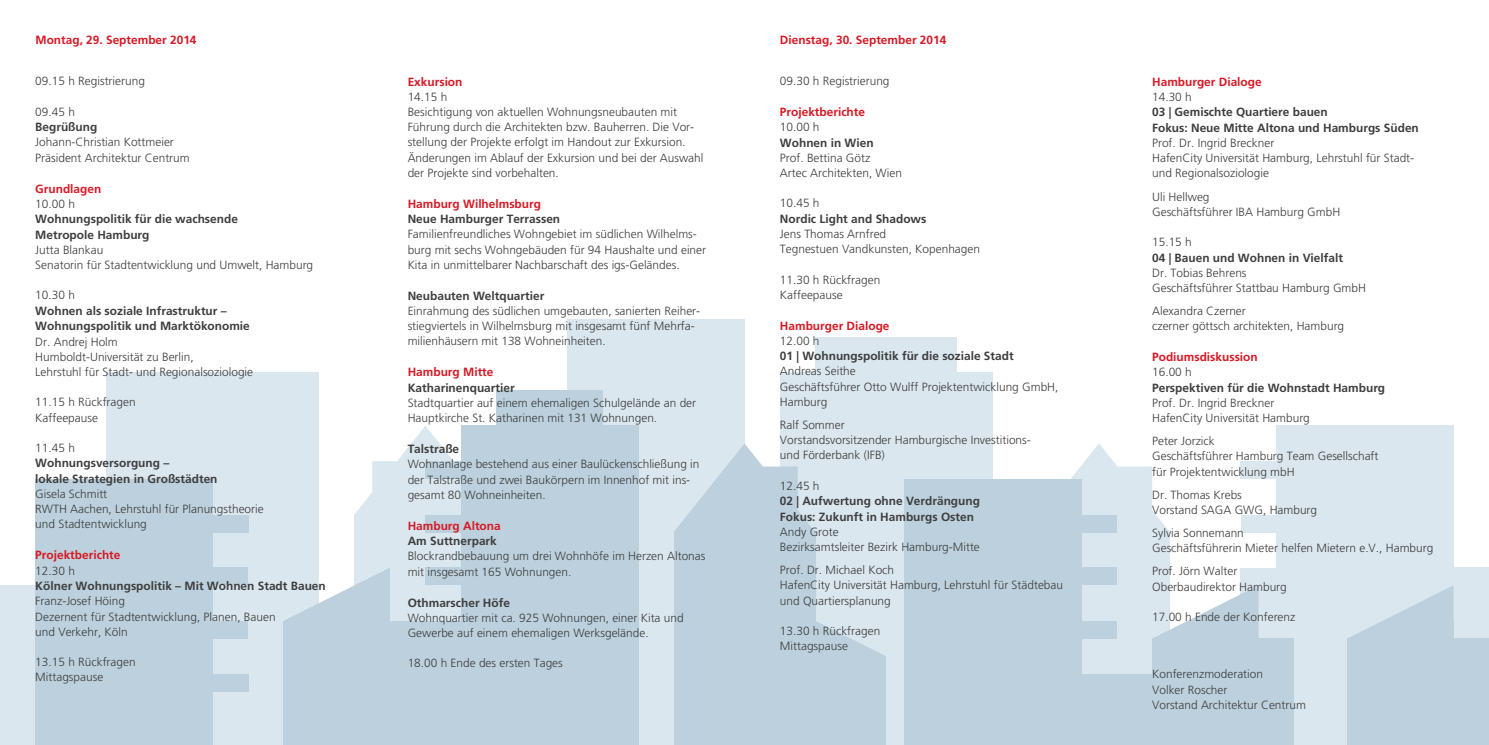
<style>
.page{position:relative;width:1489px;height:745px;background:#fff}
.page>*{position:absolute;margin:0;border:0;box-sizing:border-box;transform-origin:0 0}
.t1{font:300 11.88px/15.1px "BDA Frutiger";color:#3e3e3f}
.t2{font:700 11.88px/15.5px "BDA Frutiger";color:#3e3e3f}
.t3{font:700 11.88px "BDA Frutiger";color:#d71824}
</style>
<div class="page">
<div style="left:780px;top:372px;width:212px;height:372px;background:#dae7ee"></div>
<div style="left:1028px;top:531px;width:141px;height:213px;background:#dae7ee"></div>
<div style="left:1276px;top:425px;width:177px;height:319px;background:#dae7ee"></div>
<div style="left:1240px;top:567px;width:46px;height:71px;background:#dae7ee"></div>
<div style="left:1240px;top:515px;width:51px;height:17px;background:#dae7ee"></div>
<div style="left:1240px;top:461px;width:50px;height:17px;background:#dae7ee"></div>
<div style="left:0;top:585px;width:74px;height:159px;background:#dae7ee"></div>
<div style="left:567px;top:319px;width:177px;height:425px;background:#dae7ee"></div>
<div style="left:354px;top:514px;width:142px;height:230px;background:#dae7ee"></div>
<div style="left:106px;top:372px;width:213px;height:372px;background:#dae7ee"></div>
<div style="left:35px;top:478px;width:178px;height:266px;background:#bcd1dd"></div>
<div style="left:200px;top:673px;width:48px;height:18px;background:#bcd1dd"></div>
<div style="left:196px;top:620px;width:52px;height:18px;background:#bcd1dd"></div>
<div style="left:196px;top:567px;width:52px;height:18px;background:#bcd1dd"></div>
<div style="left:200px;top:515px;width:48px;height:17px;background:#bcd1dd"></div>
<div style="left:461px;top:425px;width:177px;height:319px;background:#bcd1dd"></div>
<div style="left:425px;top:567px;width:51px;height:18px;background:#bcd1dd"></div>
<div style="left:425px;top:515px;width:58px;height:17px;background:#bcd1dd"></div>
<div style="left:496px;top:390px;width:106px;height:49px;background:#bcd1dd"></div>
<div style="left:673px;top:531px;width:142px;height:213px;background:#bcd1dd"></div>
<svg style="left:673px;top:443px;width:141px;height:107px"></svg>
<div style="left:1152px;top:638px;width:141px;height:106px;background:#bcd1dd"></div>
<svg style="left:1154px;top:585px;width:104px;height:53px"></svg>
<div style="left:904px;top:478px;width:177px;height:266px;background:#bcd1dd"></div>
<div style="left:1064px;top:620px;width:52px;height:18px;background:#bcd1dd"></div>
<div style="left:1063px;top:567px;width:53px;height:18px;background:#bcd1dd"></div>
<div style="left:1444px;top:567px;width:44px;height:177px;background:#dae7ee"></div>
<div style="left:1346px;top:638px;width:142px;height:106px;background:#bcd1dd"></div>
<svg style="left:1346px;top:586px;width:107px;height:66px"></svg>
<div style="left:1064px;top:673px;width:99px;height:71px;background:#bcd1dd"></div>
<svg style="left:815px;top:620px;width:70px;height:36px"></svg>
<div style="left:797px;top:656px;width:89px;height:88px;background:#bcd1dd"></div>
<div style="left:815px;top:337px;width:142px;height:53px;background:#dae7ee"></div>
<svg style="left:355px;top:426px;width:106px;height:88px"></svg>
<div style="left:283px;top:620px;width:195px;height:124px;background:#bcd1dd"></div>
<svg style="left:283px;top:568px;width:107px;height:53px"></svg>
<svg style="left:1028px;top:444px;width:141px;height:102px"></svg>
<p class="t3" style="left:35px;top:33px;width:163px">Montag, 29. September 2014</p>
<p class="t1" style="left:35px;top:74px;width:111px">09.15 h Registrierung</p>
<p class="t1" style="left:35px;top:104px;width:41px">09.45 h</p>
<p class="t2" style="left:35px;top:119px;width:64px">Begrüßung</p>
<p class="t1" style="left:35px;top:135px;width:156px">Johann-Christian Kottmeier<br>Präsident Architektur Centrum</p>
<p class="t1" style="left:35px;top:196px;width:41px">10.00 h</p>
<p class="t2" style="left:35px;top:211px;width:204px">Wohnungspolitik für die wachsende<br>Metropole Hamburg</p>
<p class="t1" style="left:35px;top:242px;width:279px">Jutta Blankau<br>Senatorin für Stadtentwicklung und Umwelt, Hamburg</p>
<p class="t1" style="left:35px;top:288px;width:41px">10.30 h</p>
<p class="t2" style="left:35px;top:303px;width:216px">Wohnen als soziale Infrastruktur –<br>Wohnungspolitik und Marktökonomie</p>
<p class="t1" style="left:35px;top:334px;width:219px">Dr. Andrej Holm<br>Humboldt-Universität zu Berlin,<br>Lehrstuhl für Stadt- und Regionalsoziologie</p>
<p class="t1" style="left:35px;top:394px;width:102px">11.15 h Rückfragen<br>Kaffeepause</p>
<p class="t1" style="left:35px;top:440px;width:41px">11.45 h</p>
<p class="t2" style="left:35px;top:455px;width:184px">Wohnungsversorgung –<br>lokale Strategien in Großstädten</p>
<p class="t1" style="left:35px;top:486px;width:230px">Gisela Schmitt<br>RWTH Aachen, Lehrstuhl für Planungstheorie und Stadtentwicklung</p>
<p class="t1" style="left:35px;top:562px;width:41px">12.30 h</p>
<p class="t2" style="left:35px;top:578px;width:292px">Kölner Wohnungspolitik – Mit Wohnen Stadt Bauen</p>
<p class="t1" style="left:35px;top:593px;width:242px">Franz-Josef Höing<br>Dezernent für Stadtentwicklung, Planen, Bauen und Verkehr, Köln</p>
<p class="t1" style="left:35px;top:654px;width:102px">13.15 h Rückfragen<br>Mittagspause</p>
<p class="t3" style="left:35px;top:181px;width:67px">Grundlagen</p>
<p class="t3" style="left:35px;top:548px;width:87px">Projektberichte</p>
<p class="t3" style="left:407px;top:74px;width:56px">Exkursion</p>
<p class="t1" style="left:407px;top:89px;width:297px">14.15 h<br>Besichtigung von aktuellen Wohnungsneubauten mit Führung durch die Architekten bzw. Bauherren. Die Vor&shy;stellung der Projekte erfolgt im Handout zur Exkursion.<br>Änderungen im Ablauf der Exkursion und bei der Auswahl der Projekte sind vorbehalten.</p>
<p class="t2" style="left:407px;top:211px;width:154px">Neue Hamburger Terrassen</p>
<p class="t1" style="left:407px;top:227px;width:300px">Familienfreundliches Wohngebiet im südlichen Wilhelms&shy;burg mit sechs Wohngebäuden für 94 Haushalte und einer<br>Kita in unmittelbarer Nachbarschaft des igs-Geländes.</p>
<p class="t2" style="left:407px;top:288px;width:138px">Neubauten Weltquartier</p>
<p class="t1" style="left:407px;top:303px;width:294px">Einrahmung des südlichen umgebauten, sanierten Reiher&shy;stiegviertels in Wilhelmsburg mit insgesamt fünf Mehrfa&shy;milienhäusern mit 138 Wohneinheiten.</p>
<p class="t2" style="left:407px;top:380px;width:108px">Katharinenquartier</p>
<p class="t1" style="left:407px;top:395px;width:290px">Stadtquartier auf einem ehemaligen Schulgelände an der<br>Hauptkirche St. Katharinen mit 131 Wohnungen.</p>
<p class="t2" style="left:407px;top:441px;width:53px">Talstraße</p>
<p class="t1" style="left:407px;top:456px;width:293px">Wohnanlage bestehend aus einer Baulückenschließung in der Talstraße und zwei Baukörpern im Innenhof mit ins&shy;gesamt 80 Wohneinheiten.</p>
<p class="t2" style="left:407px;top:533px;width:91px">Am Suttnerpark</p>
<p class="t1" style="left:407px;top:548px;width:299px">Blockrandbebauung um drei Wohnhöfe im Herzen Altonas mit insgesamt 165 Wohnungen.</p>
<p class="t2" style="left:407px;top:594px;width:104px">Othmarscher Höfe</p>
<p class="t1" style="left:407px;top:610px;width:277px">Wohnquartier mit ca. 925 Wohnungen, einer Kita und<br>Gewerbe auf einem ehemaligen Werksgelände.</p>
<p class="t1" style="left:407px;top:655px;width:157px">18.00 h Ende des ersten Tages</p>
<p class="t3" style="left:407px;top:196px;width:135px">Hamburg Wilhelmsburg</p>
<p class="t3" style="left:407px;top:365px;width:87px">Hamburg Mitte</p>
<p class="t3" style="left:407px;top:518px;width:95px">Hamburg Altona</p>
<p class="t3" style="left:780px;top:33px;width:168px">Dienstag, 30. September 2014</p>
<p class="t1" style="left:780px;top:74px;width:111px">09.30 h Registrierung</p>
<p class="t1" style="left:780px;top:120px;width:41px">10.00 h</p>
<p class="t2" style="left:780px;top:135px;width:95px">Wohnen in Wien</p>
<p class="t1" style="left:780px;top:150px;width:124px">Prof. Bettina Götz<br>Artec Architekten, Wien</p>
<p class="t1" style="left:780px;top:196px;width:41px">10.45 h</p>
<p class="t2" style="left:780px;top:211px;width:148px">Nordic Light and Shadows</p>
<p class="t1" style="left:780px;top:226px;width:201px">Jens Thomas Arnfred<br>Tegnestuen Vandkunsten, Kopenhagen</p>
<p class="t1" style="left:780px;top:272px;width:102px">11.30 h Rückfragen<br>Kaffeepause</p>
<p class="t1" style="left:780px;top:333px;width:41px">12.00 h</p>
<p class="t2" style="left:780px;top:348px;width:235px">01 | Wohnungspolitik für die soziale Stadt</p>
<p class="t1" style="left:780px;top:363px;width:280px">Andreas Seithe<br>Geschäftsführer Otto Wulff Projektentwicklung GmbH,<br>Hamburg</p>
<p class="t1" style="left:780px;top:417px;width:252px">Ralf Sommer<br>Vorstandsvorsitzender Hamburgische Investitions&shy;und Förderbank (IFB)</p>
<p class="t1" style="left:780px;top:478px;width:41px">12.45 h</p>
<p class="t2" style="left:780px;top:493px;width:201px">02 | Aufwertung ohne Verdrängung<br>Fokus: Zukunft in Hamburgs Osten</p>
<p class="t1" style="left:780px;top:524px;width:201px">Andy Grote<br>Bezirksamtsleiter Bezirk Hamburg-Mitte</p>
<p class="t1" style="left:780px;top:562px;width:285px">Prof. Dr. Michael Koch<br>HafenCity Universität Hamburg, Lehrstuhl für Städtebau und Quartiersplanung</p>
<p class="t1" style="left:780px;top:623px;width:102px">13.30 h Rückfragen<br>Mittagspause</p>
<p class="t3" style="left:780px;top:105px;width:87px">Projektberichte</p>
<p class="t3" style="left:780px;top:318px;width:111px">Hamburger Dialoge</p>
<p class="t3" style="left:1152px;top:74px;width:111px">Hamburger Dialoge</p>
<p class="t1" style="left:1152px;top:89px;width:41px">14.30 h</p>
<p class="t2" style="left:1152px;top:104px;width:268px">03 | Gemischte Quartiere bauen<br>Fokus: Neue Mitte Altona und Hamburgs Süden</p>
<p class="t1" style="left:1152px;top:135px;width:263px">Prof. Dr. Ingrid Breckner<br>HafenCity Universität Hamburg, Lehrstuhl für Stadt&shy;und Regionalsoziologie</p>
<p class="t1" style="left:1152px;top:189px;width:190px">Uli Hellweg<br>Geschäftsführer IBA Hamburg GmbH</p>
<p class="t1" style="left:1152px;top:234px;width:41px">15.15 h</p>
<p class="t2" style="left:1152px;top:249px;width:192px">04 | Bauen und Wohnen in Vielfalt</p>
<p class="t1" style="left:1152px;top:265px;width:215px">Dr. Tobias Behrens<br>Geschäftsführer Stattbau Hamburg GmbH</p>
<p class="t1" style="left:1152px;top:303px;width:193px">Alexandra Czerner<br>czerner göttsch architekten, Hamburg</p>
<p class="t1" style="left:1152px;top:364px;width:41px">16.00 h</p>
<p class="t2" style="left:1152px;top:379px;width:234px">Perspektiven für die Wohnstadt Hamburg</p>
<p class="t1" style="left:1152px;top:395px;width:159px">Prof. Dr. Ingrid Breckner<br>HafenCity Universität Hamburg</p>
<p class="t1" style="left:1152px;top:433px;width:228px">Peter Jorzick<br>Geschäftsführer Hamburg Team Gesellschaft für Projektentwicklung mbH</p>
<p class="t1" style="left:1152px;top:487px;width:166px">Dr. Thomas Krebs<br>Vorstand SAGA GWG, Hamburg</p>
<p class="t1" style="left:1152px;top:525px;width:283px">Sylvia Sonnemann<br>Geschäftsführerin Mieter helfen Mietern e.V., Hamburg</p>
<p class="t1" style="left:1152px;top:563px;width:136px">Prof. Jörn Walter<br>Oberbaudirektor Hamburg</p>
<p class="t1" style="left:1152px;top:609px;width:145px">17.00 h Ende der Konferenz</p>
<p class="t3" style="left:1152px;top:349px;width:107px">Podiumsdiskussion</p>
<p class="t1" style="left:1152px;top:666px;width:155px">Konferenzmoderation<br>Volker Roscher<br>Vorstand Architektur Centrum</p>
</div>
